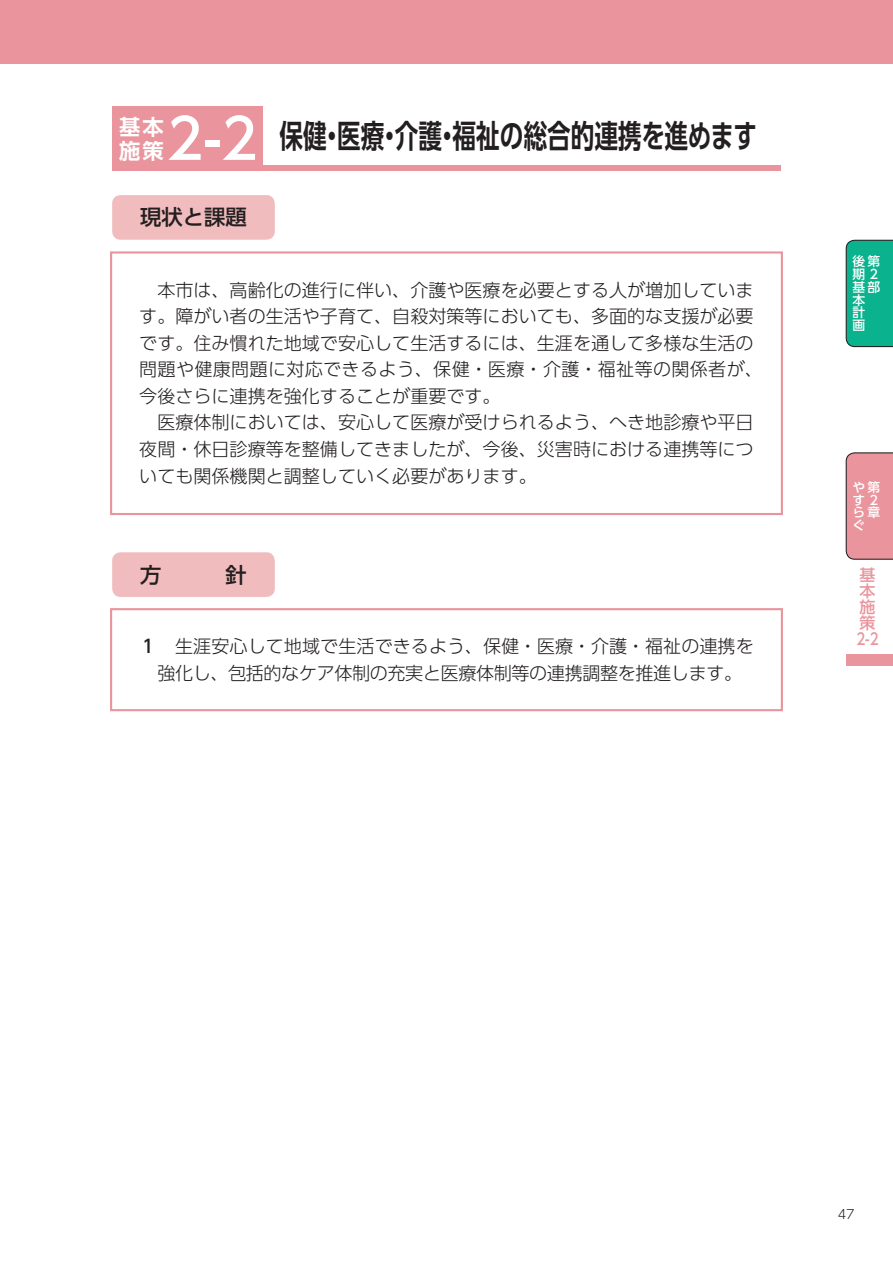
<style>
.page{position:relative;width:893px;height:1263px;background:#fff}
.page>*{position:absolute;margin:0;border:0;box-sizing:border-box;transform-origin:0 0}
.t1{font:500 55.35px "UD Shin Go Pr 6";color:#fff}
.t2{font:700 31.95px "UD Shin Go Pr 6 De";color:#231f20;scale:.74 1}
.t3{font:500 21.3px "UD Shin Go Pr 6";color:#231f20}
.t4{font:700 21.3px "UD Shin Go Pr 6 De";color:#fff}
.本文_問答1{font:300 18px/26.5px "UD Shin Go Pr 6";color:#231f20}
.本文_問答1-2{font:300 18px/26.5px "UD Shin Go Pr 6";letter-spacing:-.02em;color:#231f20;text-align:center}
.t5{font:500 15.9px/15.9px "UD Shin Go Pr 6";color:#ea959d}
.t6{font:500 12.75px/12.8px "UD Shin Go Pr 6";color:#fff}
.t7{font:300 12.75px "UD Shin Go Pr 6";color:#231f20}
.s1{font-weight:500}
</style>
<div class="page">
<div style="left:0;top:0;width:893px;height:64px;background:#ea959d"></div>
<div style="left:846px;top:452px;width:47px;height:108px;background:#ea959d"></div>
<div style="left:846px;top:240px;width:47px;height:107px;background:#0ab38d"></div>
<div style="left:112px;top:195px;width:163px;height:45px;background:#f1bcbe;border-radius:9px"></div>
<div style="left:112px;top:552px;width:163px;height:45px;background:#f1bcbe;border-radius:9px"></div>
<div style="left:112px;top:165px;width:669px;height:5px;background:#ea959d"></div>
<div style="left:112px;top:107px;width:151px;height:63px;background:#ea959d"></div>
<div style="left:110px;top:251px;width:673px;height:264px;border:2px solid #ea959d"></div>
<div style="left:110px;top:608px;width:673px;height:103px;border:2px solid #ea959d"></div>
<div style="left:846px;top:654px;width:47px;height:12px;background:#ea959d"></div>
<p class="t1" style="left:167px;top:94px;width:92px">2-2</p>
<p class="t2" style="left:280px;top:110px;width:647px">保健・医療・介護・福祉の総合的連携を進めます</p>
<p class="t4" style="left:119px;top:110px;width:46px">基本</p>
<p class="t4" style="left:119px;top:133px;width:46px">施策</p>
<p class="t3" style="left:140px;top:200px;width:108px">現状と課題</p>
<p class="本文_問答1" style="left:139px;top:276px;width:625px">　本市は、高齢化の進行に伴い、介護や医療を必要とする人が増加しています。障がい者の生活や子育て、自殺対策等においても、多面的な支援が必要です。住み慣れた地域で安心して生活するには、生涯を通して多様な生活の問題や健康問題に対応できるよう、保健・医療・介護・福祉等の関係者が、今後さらに連携を強化することが重要です。</p>
<p class="本文_問答1" style="left:139px;top:409px;width:616px;text-align:justify">　医療体制においては、安心して医療が受けられるよう、へき地診療や平日夜間・休日診療等を整備してきましたが、今後、災害時における連携等についても関係機関と調整していく必要があります。</p>
<p class="t3" style="left:140px;top:557px;width:23px">方</p>
<p class="t3" style="left:225px;top:557px;width:23px">針</p>
<p class="本文_問答1-2" style="left:139px;top:632px;width:616px"><span class="s1">１　</span>生涯安心して地域で生活できるよう、保健・医療・介護・福祉の連携を強化し、包括的なケア体制の充実と医療体制等の連携調整を推進します。</p>
<p class="t6" style="left:853px;top:255px;width:29px">後第期２基部本計画</p>
<p class="t6" style="left:853px;top:480px;width:29px">や第す２ら章ぐ</p>
<p class="t5" style="left:856px;top:567px;width:24px">基本施策<br>2-2</p>
<p class="t7" style="left:838px;top:1204px;width:18px">47</p>
</div>
